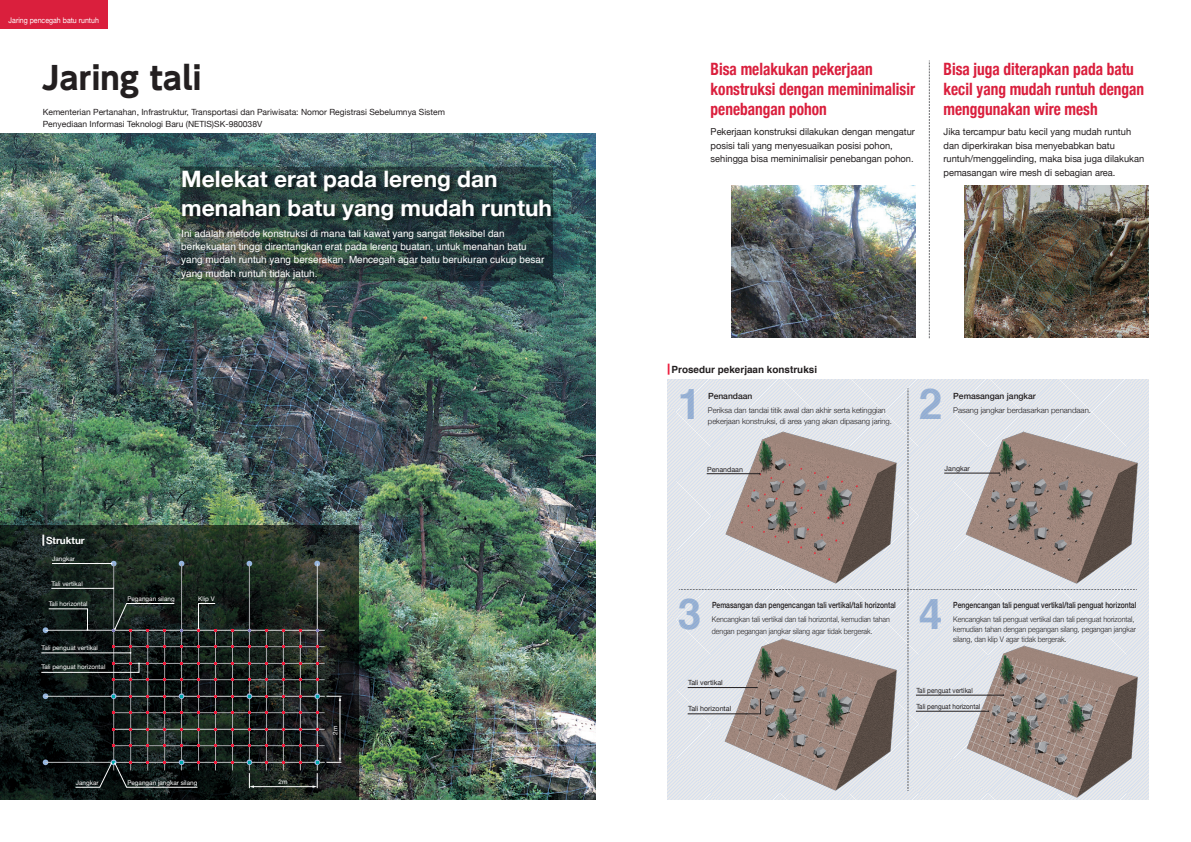
<style>
.page{position:relative;width:1191px;height:842px;background:#fff}
.page>*{position:absolute;margin:0;border:0;box-sizing:border-box;transform-origin:0 0}
.t1{font:700 42.5px "Helvetica";color:#95b5de}
.t2{font:700 31.2px "UD Shin Go NT Pro";color:#231f20}
.t3{font:700 22.7px/28.3px "Helvetica Neue";color:#fff}
.t4{font:700 condensed 17px/19.8px "Helvetica Neue";color:#da1f3d;scale:.9 1}
.t5{font:9.9px/13.5px "Helvetica";color:#fff}
.t6{font:700 9.9px "Helvetica";color:#231f20}
.t7{font:700 9.9px "Helvetica Neue";color:#fff}
.t8{font:9.6px/13.5px "Helvetica Neue";color:#231f20}
.t9{font:8.5px/12.1px "Helvetica Neue";color:#231f20}
.t10{font:500 8.5px "Helvetica Neue";color:#231f20;scale:.8 1}
.t11{font:500 8.5px "Helvetica Neue";color:#231f20}
.t12{font:300 7.8px/9.9px "Helvetica Neue";color:#231f20;scale:.9 1}
.t13{font:300 7.8px/11.3px "Helvetica Neue";color:#231f20}
.t14{font:7.8px "Helvetica Neue";color:#fff;scale:.9 1}
.t15{font:7.1px "Helvetica Neue";color:#231f20}
.t16{font:7.1px "Helvetica Neue";color:#231f20;scale:.9 1}
.t17{font:6.4px "Helvetica Neue";color:#fff}
.s1{font-family:"Shin Go Pro";font-size:12.8px}
.s2{font-family:"Shin Go Pro";font-size:12.8px;color:#ed1a3a}
</style>
<div class="page">
<img style="left:0;top:133px;width:595px;height:666px">
<img style="left:964px;top:186px;width:184px;height:151px">
<img style="left:731px;top:186px;width:184px;height:151px">
<div style="left:0;top:0;width:108px;height:28px;background:#da1f3d"></div>
<svg style="left:0;top:525px;width:359px;height:274px;background:#18211c"></svg>
<hr style="left:340px;top:700px;width:1px;height:58px;background:#fff">
<svg style="left:326px;top:696px;width:15px;height:5px"></svg>
<svg style="left:326px;top:758px;width:15px;height:5px"></svg>
<hr style="left:253px;top:786px;width:60px;height:1px;background:#fff">
<svg style="left:312px;top:773px;width:6px;height:15px"></svg>
<svg style="left:249px;top:773px;width:5px;height:15px"></svg>
<svg style="left:179px;top:561px;width:5px;height:5px"></svg>
<svg style="left:246px;top:561px;width:6px;height:5px"></svg>
<svg style="left:314px;top:561px;width:6px;height:5px"></svg>
<svg style="left:43px;top:693px;width:5px;height:6px"></svg>
<svg style="left:43px;top:759px;width:5px;height:6px"></svg>
<hr style="left:46px;top:630px;width:279px;height:1px;background:#fff">
<hr style="left:46px;top:696px;width:279px;height:1px;background:#fff">
<hr style="left:46px;top:762px;width:279px;height:1px;background:#fff">
<hr style="left:113px;top:564px;width:1px;height:206px;background:#fff">
<hr style="left:181px;top:564px;width:1px;height:206px;background:#fff">
<hr style="left:249px;top:564px;width:1px;height:206px;background:#fff">
<hr style="left:317px;top:564px;width:1px;height:206px;background:#fff">
<hr style="left:114px;top:646px;width:211px;height:1px;background:#fff">
<hr style="left:114px;top:663px;width:211px;height:1px;background:#fff">
<hr style="left:114px;top:679px;width:211px;height:1px;background:#fff">
<hr style="left:114px;top:712px;width:211px;height:1px;background:#fff">
<hr style="left:114px;top:745px;width:211px;height:1px;background:#fff">
<hr style="left:114px;top:729px;width:211px;height:1px;background:#fff">
<hr style="left:130px;top:630px;width:1px;height:140px;background:#fff">
<hr style="left:147px;top:630px;width:1px;height:140px;background:#fff">
<hr style="left:164px;top:630px;width:1px;height:140px;background:#fff">
<hr style="left:198px;top:630px;width:1px;height:140px;background:#fff">
<hr style="left:215px;top:630px;width:1px;height:140px;background:#fff">
<hr style="left:232px;top:630px;width:1px;height:140px;background:#fff">
<hr style="left:266px;top:630px;width:1px;height:140px;background:#fff">
<hr style="left:283px;top:630px;width:1px;height:140px;background:#fff">
<hr style="left:300px;top:630px;width:1px;height:140px;background:#fff">
<svg style="left:246px;top:759px;width:6px;height:6px"></svg>
<svg style="left:314px;top:759px;width:6px;height:6px"></svg>
<svg style="left:43px;top:608px;width:45px;height:25px"></svg>
<svg style="left:41px;top:662px;width:99px;height:19px;background:#232725"></svg>
<hr style="left:52px;top:563px;width:59px;height:1px;background:#fff">
<svg style="left:111px;top:561px;width:6px;height:5px"></svg>
<hr style="left:51px;top:588px;width:62px;height:1px;background:#fff">
<hr style="left:41px;top:653px;width:89px;height:1px;background:#fff">
<svg style="left:129px;top:645px;width:3px;height:9px"></svg>
<svg style="left:197px;top:603px;width:20px;height:28px"></svg>
<svg style="left:112px;top:603px;width:71px;height:28px;background:#2c3331"></svg>
<svg style="left:75px;top:759px;width:125px;height:29px;background:#1e2324"></svg>
<svg style="left:180px;top:236px;width:373px;height:45px;background:#2e413e"></svg>
<img style="left:178px;top:165px;width:383px;height:71px">
<svg style="left:929px;top:61px;width:1px;height:277px"></svg>
<svg style="left:111px;top:693px;width:6px;height:6px"></svg>
<svg style="left:179px;top:693px;width:5px;height:6px"></svg>
<svg style="left:246px;top:693px;width:6px;height:6px"></svg>
<svg style="left:314px;top:693px;width:6px;height:6px"></svg>
<div style="left:667px;top:380px;width:481px;height:419px;background:#e1e5ec"></div>
<img style="left:963px;top:646px;width:179px;height:153px">
<img style="left:1136px;top:427px;width:6px;height:158px">
<svg style="left:679px;top:388px;width:457px;height:403px"></svg>
<p class="t14" style="left:9px;top:14px;width:102px">Jaring pencegah batu runtuh</p>
<h2 class="t2" style="left:42px;top:53px;width:161px">Jaring tali</h2>
<p class="t9" style="left:43px;top:107px;width:404px">Kementerian Pertanahan, Infrastruktur, Transportasi dan Pariwisata: Nomor Registrasi Sebelumnya Sistem<br>Penyediaan Informasi Teknologi Baru (NETIS)SK-980038V</p>
<h3 class="t3" style="left:181px;top:166px;width:372px">Melekat erat pada lereng dan menahan batu yang mudah runtuh</h3>
<p class="t5" style="left:181px;top:227px;width:364px">Ini adalah metode konstruksi di mana tali kawat yang sangat fleksibel dan berkekuatan tinggi direntangkan erat pada lereng buatan, untuk menahan batu yang mudah runtuh yang berserakan. Mencegah agar batu berukuran cukup besar yang mudah runtuh tidak jatuh.</p>
<p class="t7" style="left:42px;top:532px;width:44px"><span class="s1">■</span> Struktur</p>
<p class="t17" style="left:52px;top:554px;width:24px">Jangkar</p>
<p class="t17" style="left:51px;top:579px;width:33px">Tali vertikal</p>
<p class="t17" style="left:49px;top:599px;width:40px">Tali horizontal</p>
<p class="t17" style="left:41px;top:643px;width:58px">Tali penguat vertikal</p>
<p class="t17" style="left:41px;top:662px;width:66px">Tali penguat horizontal</p>
<p class="t17" style="left:127px;top:594px;width:49px">Pegangan silang</p>
<p class="t17" style="left:198px;top:594px;width:18px">Klip V</p>
<p class="t17" style="left:331px;top:735px;width:10px;rotate:-90deg">2m</p>
<p class="t17" style="left:76px;top:778px;width:24px">Jangkar</p>
<p class="t17" style="left:127px;top:778px;width:71px">Pegangan jangkar silang</p>
<p class="t17" style="left:278px;top:777px;width:10px">2m</p>
<h3 class="t4" style="left:710px;top:58px;width:229px">Bisa melakukan pekerjaan konstruksi dengan meminimalisir penebangan pohon</h3>
<p class="t8" style="left:710px;top:126px;width:206px">Pekerjaan konstruksi dilakukan dengan mengatur posisi tali yang menyesuaikan posisi pohon, sehingga bisa meminimalisir penebangan pohon.</p>
<h3 class="t4" style="left:943px;top:58px;width:225px">Bisa juga diterapkan pada batu kecil yang mudah runtuh dengan menggunakan wire mesh</h3>
<p class="t8" style="left:943px;top:126px;width:202px">Jika tercampur batu kecil yang mudah runtuh dan diperkirakan bisa menyebabkan batu runtuh/menggelinding, maka bisa juga dilakukan pemasangan wire mesh di sebagian area.</p>
<p class="t6" style="left:667px;top:361px;width:151px"><span class="s2">■</span> Prosedur pekerjaan konstruksi</p>
<h1 class="t1" style="left:677px;top:370px;width:25px">1</h1>
<h1 class="t1" style="left:918px;top:370px;width:25px">2</h1>
<p class="t11" style="left:708px;top:389px;width:46px">Penandaan</p>
<p class="t13" style="left:708px;top:404px;width:185px">Periksa dan tandai titik awal dan akhir serta ketinggian pekerjaan konstruksi, di area yang akan dipasang jaring.</p>
<p class="t11" style="left:953px;top:389px;width:84px">Pemasangan jangkar</p>
<p class="t13" style="left:953px;top:404px;width:139px">Pasang jangkar berdasarkan penandaan.</p>
<p class="t15" style="left:707px;top:464px;width:37px">Penandaan</p>
<p class="t15" style="left:944px;top:463px;width:27px">Jangkar</p>
<h1 class="t1" style="left:677px;top:579px;width:25px">3</h1>
<h1 class="t1" style="left:918px;top:579px;width:25px">4</h1>
<p class="t10" style="left:712px;top:598px;width:231px">Pemasangan dan pengencangan tali vertikal/tali horizontal</p>
<p class="t10" style="left:953px;top:598px;width:230px">Pengencangan tali penguat vertikal/tali penguat horizontal</p>
<p class="t12" style="left:953px;top:614px;width:204px">Kencangkan tali penguat vertikal dan tali penguat horizontal, kemudian tahan dengan pegangan silang, pegangan jangkar silang, dan klip V agar tidak bergerak.</p>
<p class="t12" style="left:712px;top:613px;width:199px;line-height:11.3px">Kencangkan tali vertikal dan tali horizontal, kemudian tahan dengan pegangan jangkar silang agar tidak bergerak.</p>
<p class="t15" style="left:688px;top:677px;width:36px">Tali vertikal</p>
<p class="t15" style="left:688px;top:704px;width:45px">Tali horizontal</p>
<p class="t16" style="left:916px;top:685px;width:64px">Tali penguat vertikal</p>
<p class="t16" style="left:916px;top:701px;width:73px">Tali penguat horizontal</p>
</div>
